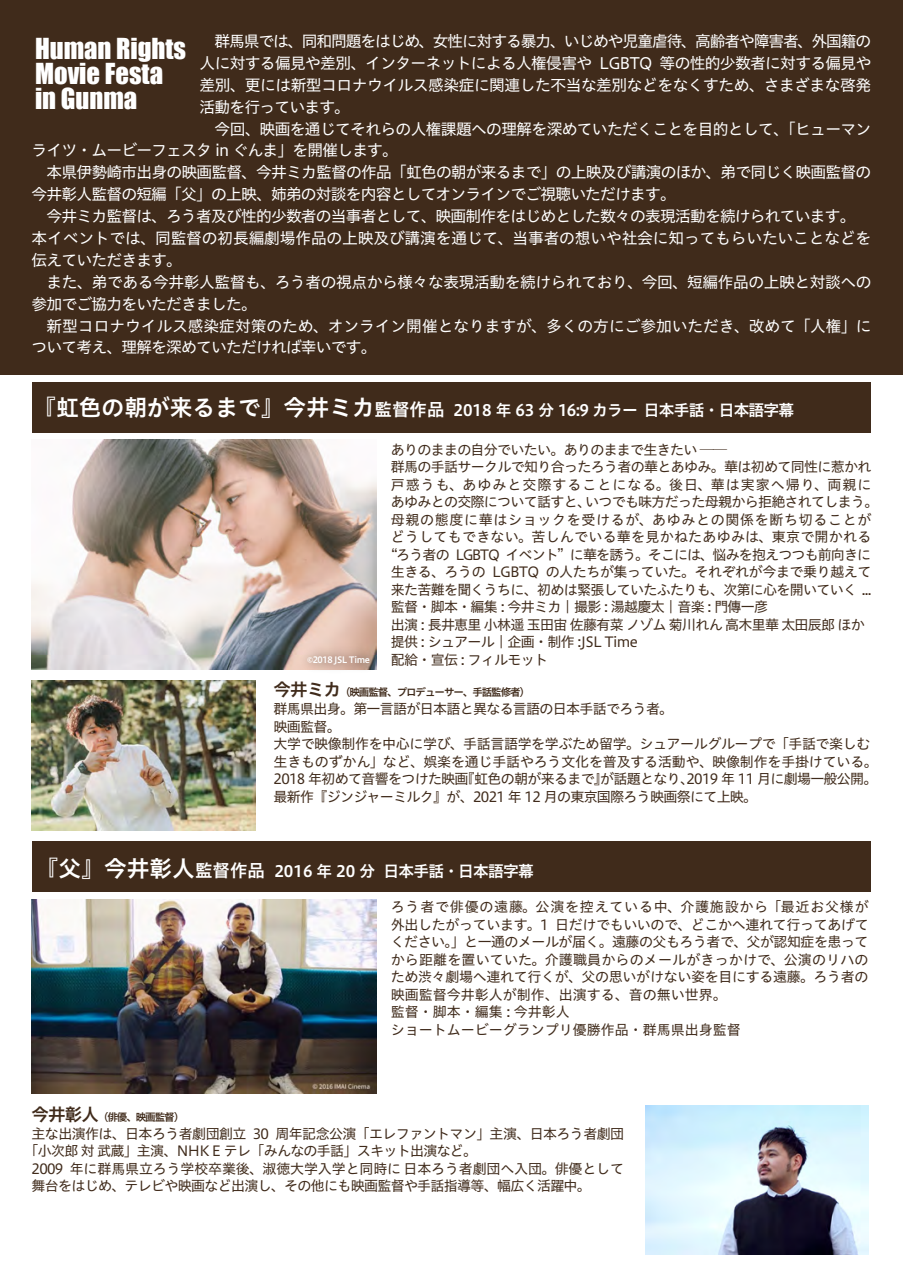
<style>
.page{position:relative;width:903px;height:1275px;background:#fff}
.page>*{position:absolute;margin:0;border:0;box-sizing:border-box;transform-origin:0 0}
.t1{font:26.6px/24.8px "Impact";color:#fff}
.t2{font:15.75px "Hiragino UD Sans Std W4";letter-spacing:-.045em;color:#fff}
.t3{font:15.75px "Hiragino UD Sans Std W6";letter-spacing:-.05em;color:#fff}
.t4{font:15.75px "Hiragino UD Sans Std W4";letter-spacing:-.025em;color:#fff}
.t5{font:15.75px "Hiragino UD Sans Std W4";letter-spacing:-.01em;color:#fff}
.t6{font:15.75px "Hiragino UD Sans Std W4";letter-spacing:-.005em;color:#fff}
.t7{font:15.75px "Hiragino UD Sans Std W4";letter-spacing:-.07em;color:#fff}
.t8{font:14px/17.5px "Hiragino UD Sans Std W4";letter-spacing:-.035em;color:#402b1b}
.t9{font:14px/17.5px "Hiragino UD Sans Std W4";color:#402b1b}
.t10{font:14px "Hiragino UD Sans Std W4";letter-spacing:-.01em;color:#402b1b}
.t11{font:10.5px "Hiragino UD Sans Std W6";letter-spacing:-.1em;color:#402b1b}
.t12{font:8.75px "Hiragino UD Sans Std W6";letter-spacing:-.05em;color:#fff}
.s1{font-size:22.75px}
.s2{font-size:17.5px}
</style>
<div class="page">
<div style="left:0;top:0;width:903px;height:374px;background:#402b1b"></div>
<div style="left:32px;top:841px;width:838px;height:51px;background:#402b1b"></div>
<img style="left:645px;top:1105px;width:223px;height:150px">
<img style="left:32px;top:900px;width:344px;height:194px">
<img style="left:32px;top:681px;width:223px;height:149px">
<div style="left:32px;top:382px;width:838px;height:51px;background:#402b1b"></div>
<img style="left:32px;top:440px;width:344px;height:230px">
<img style="left:290px;top:640px;width:87px;height:30px">
<p class="t7" style="left:215px;top:29px;width:658px">群馬県では、同和問題をはじめ、女性に対する暴力、いじめや児童虐待、高齢者や障害者、外国籍の</p>
<p class="t2" style="left:200px;top:51px;width:673px">人に対する偏見や差別、インターネットによる人権侵害や LGBTQ 等の性的少数者に対する偏見や</p>
<p class="t2" style="left:200px;top:73px;width:673px">差別、更には新型コロナウイルス感染症に関連した不当な差別などをなくすため、さまざまな啓発</p>
<p class="t2" style="left:200px;top:95px;width:152px">活動を行っています。</p>
<p class="t2" style="left:200px;top:117px;width:673px">　今回、映画を通じてそれらの人権課題への理解を深めていただくことを目的として、「ヒューマン</p>
<p class="t2" style="left:32px;top:139px;width:368px">ライツ・ムービーフェスタ in ぐんま」を開催します。</p>
<p class="t2" style="left:32px;top:160px;width:841px">　本県伊勢崎市出身の映画監督、今井ミカ監督の作品「虹色の朝が来るまで」の上映及び講演のほか、弟で同じく映画監督の</p>
<p class="t2" style="left:32px;top:182px;width:646px">今井彰人監督の短編「父」の上映、姉弟の対談を内容としてオンラインでご視聴いただけます。</p>
<p class="t2" style="left:32px;top:204px;width:825px">　今井ミカ監督は、ろう者及び性的少数者の当事者として、映画制作をはじめとした数々の表現活動を続けられています。</p>
<p class="t5" style="left:32px;top:226px;width:841px">本イベントでは、同監督の初長編劇場作品の上映及び講演を通じて、当事者の想いや社会に知ってもらいたいことなどを</p>
<p class="t2" style="left:32px;top:248px;width:152px">伝えていただきます。</p>
<p class="t4" style="left:32px;top:270px;width:841px">　また、弟である今井彰人監督も、ろう者の視点から様々な表現活動を続けられており、今回、短編作品の上映と対談への</p>
<p class="t2" style="left:32px;top:292px;width:227px">参加でご協力をいただきました。</p>
<p class="t6" style="left:32px;top:314px;width:841px">　新型コロナウイルス感染症対策のため、オンライン開催となりますが、多くの方にご参加いただき、改めて「人権」に</p>
<p class="t2" style="left:32px;top:335px;width:346px">ついて考え、理解を深めていただければ幸いです。</p>
<h1 class="t1" style="left:35px;top:35px;width:153px">Human Rights<br>Movie Festa in Gunma</h1>
<p class="t3" style="left:33px;top:398px;width:762px"><span class="s1">『虹色の朝が来るまで』今井ミカ</span><span class="s2">監督作品</span> 2018 年 63 分 16:9 カラー 日本手話・日本語字幕</p>
<p class="t8" style="left:391px;top:440px;width:489px">ありのままの自分でいたい。ありのままで生きたい ──<br>群馬の手話サークルで知り合ったろう者の華とあゆみ。華は初めて同性に惹かれ戸惑うも、あゆみと交際することになる。後日、華は実家へ帰り、両親にあゆみとの交際について話すと、いつでも味方だった母親から拒絶されてしまう。母親の態度に華はショックを受けるが、あゆみとの関係を断ち切ることがどうしてもできない。苦しんでいる華を見かねたあゆみは、東京で開かれる“ろう者の LGBTQ イベント” に華を誘う。そこには、悩みを抱えつつも前向きに生きる、ろうの LGBTQ の人たちが集っていた。それぞれが今まで乗り越えて来た苦難を聞くうちに、初めは緊張していたふたりも、次第に心を開いていく ...監督・脚本・編集 : 今井ミカ | 撮影 : 湯越慶太 | 音楽 : 門傳一彦<br>出演 : 長井恵里 小林遥 玉田宙 佐藤有菜 ノゾム 菊川れん 高木里華 太田辰郎 ほか提供 : シュアール | 企画・制作 :JSL Time<br>配給・宣伝 : フィルモット</p>
<p class="t11" style="left:273px;top:684px;width:258px"><span class="s2">今井ミカ</span>（映画監督、プロデューサー、手話監修者）</p>
<p class="t8" style="left:273px;top:699px;width:606px">群馬県出身。第一言語が日本語と異なる言語の日本手話でろう者。<br>映画監督。<br>大学で映像制作を中心に学び、手話言語学を学ぶため留学。シュアールグループで「手話で楽しむ生きものずかん」など、娯楽を通じ手話やろう文化を普及する活動や、映像制作を手掛けている。2018 年初めて音響をつけた映画『虹色の朝が来るまで』が話題となり、2019 年 11 月に劇場一般公開。最新作『ジンジャーミルク』が、2021 年 12 月の東京国際ろう映画祭にて上映。</p>
<p class="t12" style="left:307px;top:653px;width:64px">©2018 JSL Time</p>
<p class="t3" style="left:36px;top:858px;width:500px"><span class="s1">『父』今井彰人</span><span class="s2">監督作品</span> 2016 年 20 分 日本手話・日本語字幕</p>
<p class="t9" style="left:391px;top:897px;width:479px">ろう者で俳優の遠藤。公演を控えている中、介護施設から「最近お父様が外出したがっています。1 日だけでもいいので、どこかへ連れて行ってあげてください。」と一通のメールが届く。遠藤の父もろう者で、父が認知症を患ってから距離を置いていた。介護職員からのメールがきっかけで、公演のリハのため渋々劇場へ連れて行くが、父の思いがけない姿を目にする遠藤。ろう者の映画監督今井彰人が制作、出演する、音の無い世界。<br>監督・脚本・編集 : 今井彰人<br>ショートムービーグランプリ優勝作品・群馬県出身監督</p>
<p class="t11" style="left:32px;top:1109px;width:154px"><span class="s2">今井彰人</span>（俳優、映画監督）</p>
<p class="t8" style="left:32px;top:1124px;width:594px">主な出演作は、日本ろう者劇団創立 30 周年記念公演「エレファントマン」主演、日本ろう者劇団</p>
<p class="t8" style="left:25px;top:1141px;width:454px">「小次郎 対 武蔵」主演、NHK E テレ「みんなの手話」スキット出演など。</p>
<p class="t10" style="left:32px;top:1158px;width:594px">2009 年に群馬県立ろう学校卒業後、淑徳大学入学と同時に 日本ろう者劇団へ入団。俳優として</p>
<p class="t8" style="left:32px;top:1176px;width:561px">舞台をはじめ、テレビや映画など出演し、その他にも映画監督や手話指導等、幅広く活躍中。</p>
</div>
